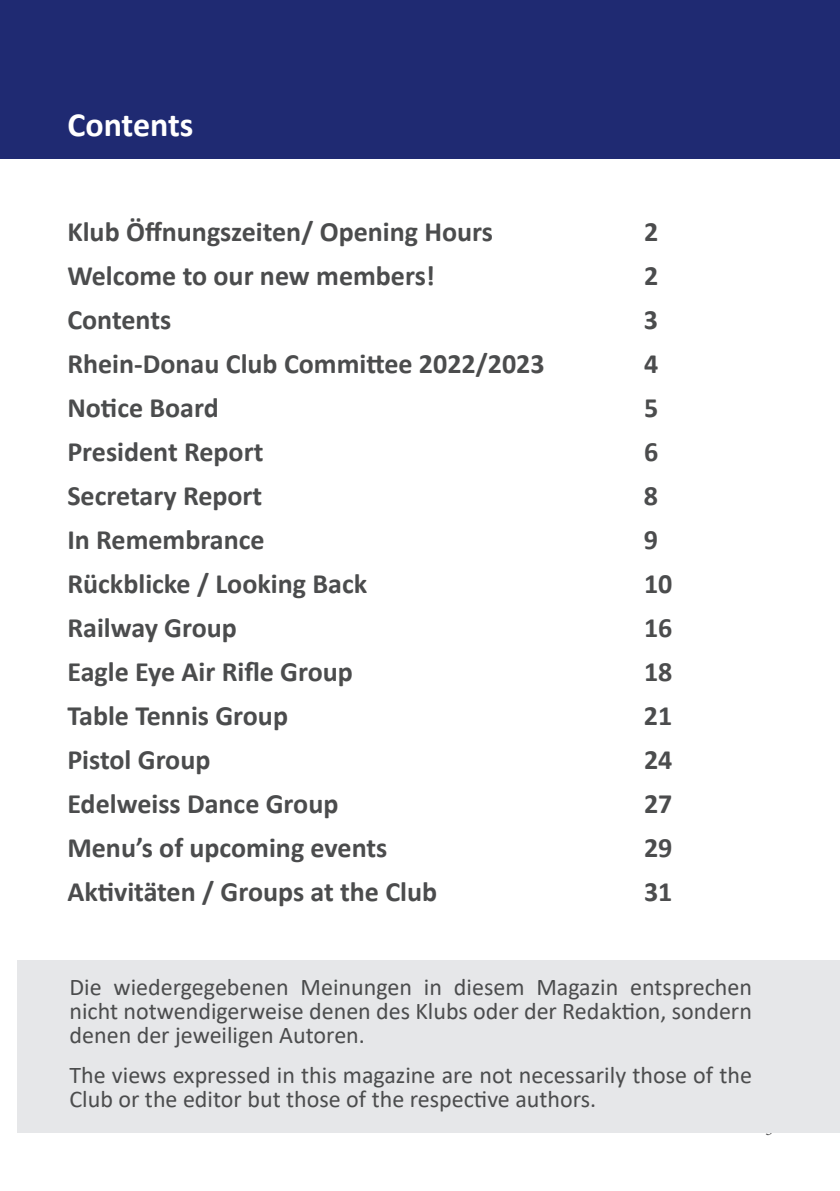
<style>
.page{position:relative;width:840px;height:1191px;background:#fff}
.page>*{position:absolute;margin:0;border:0;box-sizing:border-box;transform-origin:0 0}
.Heading_1{font:700 34px "Calibri";color:#fff}
.t1{font:700 28px "Calibri";color:#4b4c4d}
.Body_Copy{font:24px/24px "Calibri";color:#4b4c4d;text-align:justify}
.t2{font:16px "Minion Pro";color:#4b4c4d}
</style>
<div class="page">
<div style="left:0;top:0;width:839px;height:159px;background:#1f2a72"></div>
<div style="left:17px;top:960px;width:822px;height:172px;background:#e6e7e9"></div>
<p class="Heading_1" style="left:67px;top:101px;width:127px">Contents</p>
<p class="t1" style="left:67px;top:212px;width:427px">Klub Öffnungszeiten/ Opening Hours</p>
<p class="t1" style="left:643px;top:212px;width:16px">2</p>
<p class="t1" style="left:67px;top:256px;width:369px">Welcome to our new members!</p>
<p class="t1" style="left:643px;top:256px;width:16px">2</p>
<p class="t1" style="left:67px;top:300px;width:105px">Contents</p>
<p class="t1" style="left:643px;top:300px;width:16px">3</p>
<p class="t1" style="left:67px;top:344px;width:478px">Rhein-Donau Club Committee 2022/2023</p>
<p class="t1" style="left:643px;top:344px;width:16px">4</p>
<p class="t1" style="left:67px;top:388px;width:153px">Notice Board</p>
<p class="t1" style="left:643px;top:388px;width:16px">5</p>
<p class="t1" style="left:67px;top:432px;width:197px">President Report</p>
<p class="t1" style="left:643px;top:432px;width:16px">6</p>
<p class="t1" style="left:67px;top:476px;width:196px">Secretary Report</p>
<p class="t1" style="left:643px;top:476px;width:16px">8</p>
<p class="t1" style="left:67px;top:520px;width:198px">In Remembrance</p>
<p class="t1" style="left:643px;top:520px;width:16px">9</p>
<p class="t1" style="left:67px;top:564px;width:301px">Rückblicke / Looking Back</p>
<p class="t1" style="left:643px;top:564px;width:30px">10</p>
<p class="t1" style="left:67px;top:608px;width:171px">Railway Group</p>
<p class="t1" style="left:643px;top:608px;width:30px">16</p>
<p class="t1" style="left:67px;top:652px;width:287px">Eagle Eye Air Rifle Group</p>
<p class="t1" style="left:643px;top:652px;width:30px">18</p>
<p class="t1" style="left:67px;top:696px;width:222px">Table Tennis Group</p>
<p class="t1" style="left:643px;top:696px;width:30px">21</p>
<p class="t1" style="left:67px;top:740px;width:144px">Pistol Group</p>
<p class="t1" style="left:643px;top:740px;width:30px">24</p>
<p class="t1" style="left:67px;top:784px;width:272px">Edelweiss Dance Group</p>
<p class="t1" style="left:643px;top:784px;width:30px">27</p>
<p class="t1" style="left:67px;top:828px;width:321px">Menu’s of upcoming events</p>
<p class="t1" style="left:643px;top:828px;width:30px">29</p>
<p class="t1" style="left:67px;top:872px;width:371px">Aktivitäten / Groups at the Club</p>
<p class="t1" style="left:643px;top:872px;width:30px">31</p>
<p class="Body_Copy" style="left:69px;top:974px;width:683px">Die wiedergegebenen Meinungen in diesem Magazin entsprechen nicht notwendigerweise denen des Klubs oder der Redaktion, sondern denen der jeweiligen Autoren.</p>
<p class="Body_Copy" style="left:69px;top:1062px;width:683px">The views expressed in this magazine are not necessarily those of the<br>Club or the editor but those of the respective authors.</p>
<p class="t2" style="left:765px;top:1118px;width:9px">3</p>
</div>
